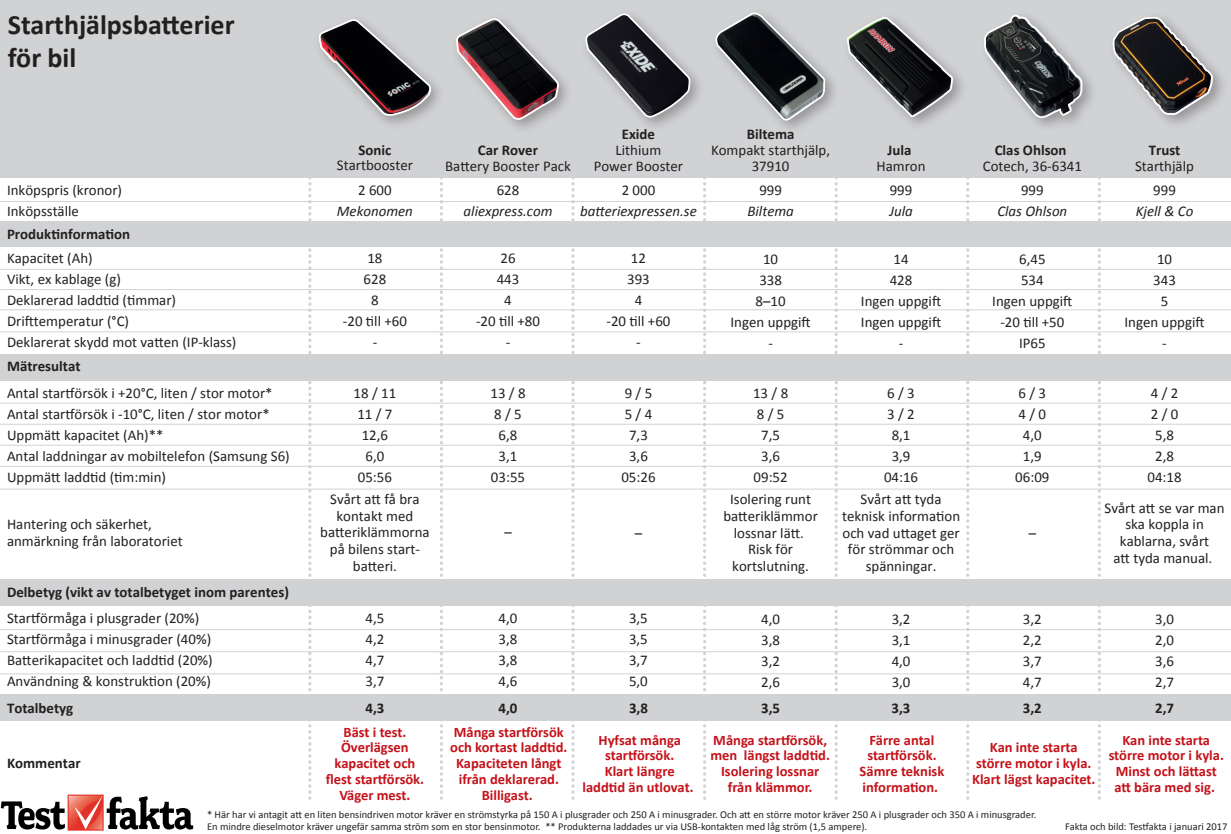
<style>
.page{position:relative;width:1231px;height:834px;background:#fff}
.page>*{position:absolute;margin:0;border:0;box-sizing:border-box;transform-origin:0 0}
.t1{font:700 28px/32.9px "Calibri";color:#231f20}
.t2{font:14.88px/21px "Calibri";color:#231f20;text-align:center}
.t3{font:700 14.88px "Calibri";color:#231f20}
.t4{font:italic 14.88px "Calibri";color:#231f20}
.t5{font:700 14.53px/15.8px "Calibri";color:#c4121a;text-align:center}
.t6{font:10.5px/12.2px "Calibri";color:#231f20}
</style>
<div class="page">
<svg style="left:440px;top:177px;width:3px;height:621px"></svg>
<svg style="left:571px;top:177px;width:3px;height:621px"></svg>
<svg style="left:703px;top:177px;width:3px;height:621px"></svg>
<svg style="left:834px;top:177px;width:3px;height:621px"></svg>
<svg style="left:966px;top:177px;width:3px;height:621px"></svg>
<svg style="left:1097px;top:177px;width:3px;height:621px"></svg>
<div style="left:0;top:222px;width:1230px;height:25px;background:#d1d2d4"></div>
<div style="left:0;top:0;width:1230px;height:177px;background:#d1d2d4"></div>
<svg style="left:308px;top:17px;width:125px;height:781px"></svg>
<svg style="left:454px;top:16px;width:107px;height:106px"></svg>
<svg style="left:584px;top:11px;width:108px;height:109px"></svg>
<svg style="left:714px;top:12px;width:114px;height:115px"></svg>
<svg style="left:845px;top:15px;width:111px;height:105px"></svg>
<svg style="left:982px;top:13px;width:102px;height:117px"></svg>
<svg style="left:1111px;top:15px;width:104px;height:112px"></svg>
<hr style="left:0;top:269px;width:1230px;height:1px;background:#d1d2d4">
<hr style="left:0;top:289px;width:1230px;height:1px;background:#d1d2d4">
<hr style="left:0;top:309px;width:1230px;height:1px;background:#d1d2d4">
<hr style="left:0;top:331px;width:1230px;height:1px;background:#d1d2d4">
<hr style="left:0;top:673px;width:1230px;height:1px;background:#d1d2d4">
<hr style="left:0;top:651px;width:1230px;height:1px;background:#d1d2d4">
<hr style="left:0;top:629px;width:1230px;height:1px;background:#d1d2d4">
<hr style="left:0;top:424px;width:1230px;height:1px;background:#d1d2d4">
<hr style="left:0;top:403px;width:1230px;height:1px;background:#d1d2d4">
<hr style="left:0;top:445px;width:1230px;height:1px;background:#d1d2d4">
<hr style="left:0;top:466px;width:1230px;height:1px;background:#d1d2d4">
<hr style="left:0;top:489px;width:1230px;height:1px;background:#d1d2d4">
<hr style="left:0;top:201px;width:1230px;height:1px;background:#d1d2d4">
<div style="left:0;top:354px;width:1230px;height:26px;background:#d1d2d4"></div>
<div style="left:0;top:579px;width:1230px;height:26px;background:#d1d2d4"></div>
<div style="left:0;top:694px;width:1230px;height:26px;background:#d1d2d4"></div>
<svg style="left:1px;top:794px;width:192px;height:36px"></svg>
<img style="left:320px;top:21px;width:109px;height:93px">
<img style="left:457px;top:20px;width:100px;height:98px">
<img style="left:587px;top:15px;width:101px;height:101px">
<img style="left:716px;top:14px;width:107px;height:105px">
<img style="left:848px;top:18px;width:103px;height:98px">
<img style="left:985px;top:16px;width:84px;height:100px">
<img style="left:1114px;top:19px;width:97px;height:94px">
<h1 class="t1" style="left:8px;top:8px;width:228px">Starthjälpsbatterier för bil</h1>
<p class="t2" style="left:7px;top:179px;width:117px;text-align:left">Inköpspris (kronor)<br>Inköpsställe</p>
<p class="t2" style="left:7px;top:248px;width:231px;text-align:left">Kapacitet (Ah)<br>Vikt, ex kablage (g)<br>Deklarerad laddtid (timmar)<br>Drifttemperatur (°C)<br>Deklarerat skydd mot vatten (IP-klass)</p>
<p class="t2" style="left:7px;top:382px;width:284px;text-align:left">Antal startförsök i +20°C, liten / stor motor* Antal startförsök i -10°C, liten / stor motor* Uppmätt kapacitet (Ah)**<br>Antal laddningar av mobiltelefon (Samsung S6)<br>Uppmätt laddtid (tim:min)</p>
<p class="t3" style="left:7px;top:225px;width:125px">Produktinformation</p>
<p class="t3" style="left:7px;top:357px;width:75px">Mätresultat</p>
<p class="t2" style="left:7px;top:516px;width:177px;line-height:16.6px;text-align:left">Hantering och säkerhet, anmärkning från laboratoriet</p>
<p class="t3" style="left:7px;top:582px;width:283px">Delbetyg (vikt av totalbetyget inom parentes)</p>
<p class="t2" style="left:7px;top:608px;width:207px;text-align:left">Startförmåga i plusgrader (20%)<br>Startförmåga i minusgrader (40%)<br>Batterikapacitet och laddtid (20%)<br>Användning &amp; konstruktion (20%)</p>
<p class="t3" style="left:7px;top:698px;width:68px">Totalbetyg</p>
<p class="t3" style="left:7px;top:753px;width:75px">Kommentar</p>
<p class="t3" style="left:358px;top:140px;width:34px">Sonic</p>
<p class="t2" style="left:337px;top:155px;width:77px">Startbooster</p>
<p class="t2" style="left:358px;top:179px;width:35px">2 600</p>
<p class="t4" style="left:337px;top:201px;width:77px">Mekonomen</p>
<p class="t2" style="left:343px;top:248px;width:65px">18<br>628<br>8<br>-20 till +60 -</p>
<p class="t2" style="left:330px;top:382px;width:91px">18 / 11<br>11 / 7<br>12,6<br>6,0<br>05:56<br>Svårt att få bra</p>
<p class="t2" style="left:320px;top:507px;width:111px;line-height:16.6px">kontakt med batteriklämmorna på bilens start&shy;batteri.</p>
<p class="t2" style="left:365px;top:608px;width:20px;text-align:justify">4,5<br>4,2<br>4,7<br>3,7</p>
<p class="t3" style="left:365px;top:698px;width:20px">4,3</p>
<p class="t3" style="left:478px;top:140px;width:62px">Car Rover</p>
<p class="t2" style="left:445px;top:155px;width:127px">Battery Booster Pack</p>
<p class="t2" style="left:496px;top:179px;width:24px">628</p>
<p class="t4" style="left:463px;top:201px;width:90px">aliexpress.com</p>
<p class="t2" style="left:476px;top:248px;width:65px">26<br>443<br>4<br>-20 till +80 -</p>
<p class="t3" style="left:621px;top:125px;width:35px">Exide</p>
<p class="t2" style="left:593px;top:142px;width:91px;line-height:15.8px">Lithium<br>Power Booster</p>
<p class="t2" style="left:621px;top:179px;width:35px">2 000</p>
<p class="t4" style="left:580px;top:201px;width:118px">batteriexpressen.se</p>
<p class="t2" style="left:606px;top:248px;width:65px">12<br>393<br>4<br>-20 till +60 -</p>
<p class="t3" style="left:746px;top:125px;width:49px">Biltema</p>
<p class="t2" style="left:711px;top:142px;width:121px;line-height:15.8px">Kompakt starthjälp,<br>37910</p>
<p class="t2" style="left:759px;top:179px;width:24px">999</p>
<p class="t4" style="left:747px;top:201px;width:48px">Biltema</p>
<p class="t2" style="left:730px;top:248px;width:82px">10<br>338<br>8–10<br>Ingen uppgift -</p>
<p class="t3" style="left:887px;top:140px;width:25px">Jula</p>
<p class="t2" style="left:876px;top:155px;width:51px">Hamron</p>
<p class="t2" style="left:889px;top:180px;width:24px">999</p>
<p class="t4" style="left:889px;top:201px;width:25px">Jula</p>
<p class="t2" style="left:860px;top:248px;width:82px">14<br>428<br>Ingen uppgift<br>Ingen uppgift -</p>
<p class="t2" style="left:490px;top:382px;width:37px">13 / 8<br>8 / 5<br>6,8<br>3,1<br>03:55</p>
<p class="t2" style="left:504px;top:522px;width:9px">–</p>
<p class="t2" style="left:498px;top:608px;width:20px;text-align:justify">4,0<br>3,8<br>3,8<br>4,6</p>
<p class="t3" style="left:498px;top:698px;width:20px">4,0</p>
<p class="t2" style="left:621px;top:383px;width:36px">9 / 5<br>5 / 4<br>7,3<br>3,6<br>05:26</p>
<p class="t2" style="left:634px;top:522px;width:9px">–</p>
<p class="t2" style="left:629px;top:608px;width:20px;text-align:justify">3,5<br>3,5<br>3,7<br>5,0</p>
<p class="t3" style="left:629px;top:698px;width:20px">3,8</p>
<p class="t2" style="left:730px;top:382px;width:82px">13 / 8<br>8 / 5<br>7,5<br>3,6<br>09:52<br>Isolering runt</p>
<p class="t2" style="left:723px;top:508px;width:96px;line-height:16.6px">batteriklämmor lossnar lätt.<br>Risk för kortslutning.</p>
<p class="t2" style="left:761px;top:608px;width:20px;text-align:justify">4,0<br>3,8<br>3,2<br>2,6</p>
<p class="t3" style="left:761px;top:698px;width:20px">3,5</p>
<p class="t2" style="left:860px;top:383px;width:82px">6 / 3<br>3 / 2<br>8,1<br>3,9<br>04:16<br>Svårt att tyda</p>
<p class="t2" style="left:842px;top:508px;width:120px;line-height:16.6px">teknisk information och vad uttaget ger för strömmar och spänningar.</p>
<p class="t2" style="left:891px;top:608px;width:20px;text-align:justify">3,2<br>3,1<br>4,0<br>3,0</p>
<p class="t3" style="left:891px;top:698px;width:20px">3,3</p>
<p class="t3" style="left:994px;top:141px;width:73px">Clas Ohlson</p>
<p class="t2" style="left:982px;top:155px;width:101px">Cotech, 36-6341</p>
<p class="t3" style="left:1148px;top:141px;width:33px">Trust</p>
<p class="t2" style="left:1134px;top:155px;width:60px">Starthjälp</p>
<p class="t2" style="left:1020px;top:180px;width:24px">999</p>
<p class="t4" style="left:997px;top:201px;width:71px">Clas Ohlson</p>
<p class="t2" style="left:992px;top:248px;width:82px">6,45<br>534<br>Ingen uppgift -20 till +50<br>IP65</p>
<p class="t2" style="left:1015px;top:383px;width:36px">6 / 3<br>4 / 0<br>4,0<br>1,9<br>06:09</p>
<p class="t2" style="left:1028px;top:522px;width:9px">–</p>
<p class="t2" style="left:1153px;top:180px;width:24px">999</p>
<p class="t4" style="left:1135px;top:201px;width:59px">Kjell &amp; Co</p>
<p class="t2" style="left:1124px;top:248px;width:82px">10<br>343<br>5<br>Ingen uppgift -</p>
<p class="t2" style="left:1147px;top:383px;width:36px">4 / 2<br>2 / 0<br>5,8<br>2,8<br>04:18</p>
<p class="t2" style="left:1104px;top:499px;width:121px;line-height:16.6px">Svårt att se var man ska koppla in kablarna, svårt<br>att tyda manual.</p>
<p class="t2" style="left:1022px;top:608px;width:20px;text-align:justify">3,2<br>2,2<br>3,7<br>4,7</p>
<p class="t3" style="left:1022px;top:698px;width:20px">3,2</p>
<p class="t2" style="left:1154px;top:608px;width:20px;text-align:justify">3,0<br>2,0<br>3,6<br>2,7</p>
<p class="t3" style="left:1154px;top:698px;width:20px">2,7</p>
<p class="t5" style="left:326px;top:724px;width:100px">Bäst i test.<br>Överlägsen kapacitet och flest startförsök.<br>Väger mest.</p>
<p class="t5" style="left:450px;top:724px;width:119px">Många startförsök och kortast laddtid.<br>Kapaciteten långt ifrån deklarerad.<br>Billigast.</p>
<p class="t5" style="left:582px;top:732px;width:112px">Hyfsat många startförsök.<br>Klart längre laddtid än utlovat.</p>
<p class="t5" style="left:710px;top:732px;width:121px">Många startförsök, men längst laddtid.<br>Isolering lossnar från klämmor.</p>
<p class="t5" style="left:859px;top:732px;width:86px">Färre antal startförsök.<br>Sämre teknisk information.</p>
<p class="t5" style="left:972px;top:740px;width:125px">Kan inte starta större motor i kyla.<br>Klart lägst kapacitet.</p>
<p class="t5" style="left:1108px;top:732px;width:117px">Kan inte starta större motor i kyla.<br>Minst och lättast att bära med sig.</p>
<p class="t6" style="left:207px;top:808px;width:830px">* Här har vi antagit att en liten bensindriven motor kräver en strömstyrka på 150 A i plusgrader och 250 A i minusgrader. Och att en större motor kräver 250 A i plusgrader och 350 A i minusgrader.<br>En mindre dieselmotor kräver ungefär samma ström som en stor bensinmotor. ** Produkterna laddades ur via USB-kontakten med låg ström (1,5 ampere).</p>
<p class="t6" style="left:1064px;top:820px;width:164px">Fakta och bild: Testfakta i januari 2017</p>
</div>
